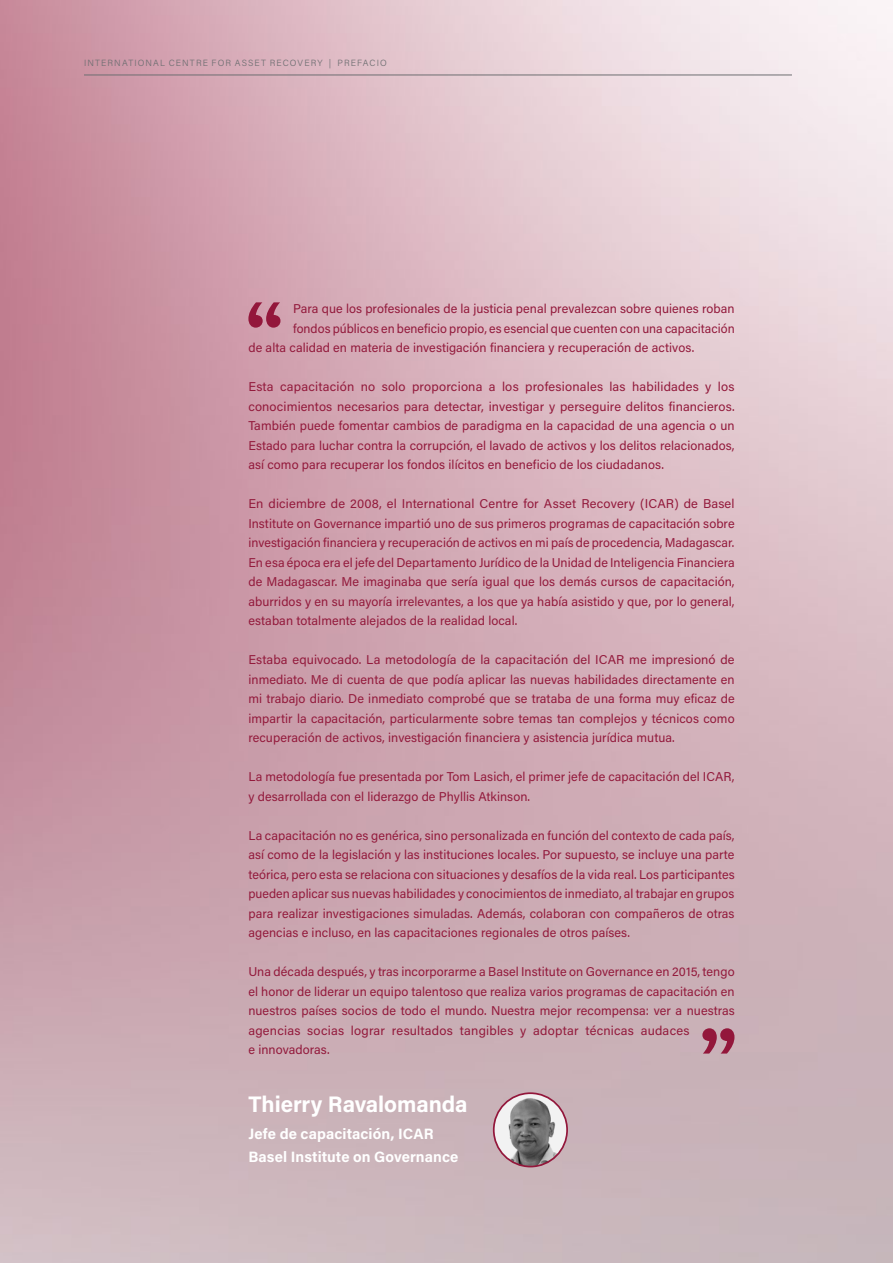
<style>
.page{position:relative;width:893px;height:1263px;background:#fff}
.page>*{position:absolute;margin:0;border:0;box-sizing:border-box;transform-origin:0 0}
.t1{font:700 22.5px "Acumin Pro";letter-spacing:-.005em;color:#fff}
.t2{font:700 15px/22.5px "Acumin Pro";letter-spacing:.005em;color:#fff}
.t3{font:12.75px/19.5px "Acumin Pro";letter-spacing:.005em;color:#931a3c;text-align:justify}
.t4{font:300 9px "Acumin Pro";letter-spacing:.125em;color:#6d6e71}
</style>
<div class="page">
<img style="left:0;top:0;width:893px;height:1263px">
<img style="left:494px;top:1093px;width:73px;height:73px;border-radius:37px">
<div style="left:493px;top:1092px;width:75px;height:75px;border:2px solid #93173b;border-radius:50%"></div>
<svg style="left:248px;top:302px;width:32px;height:26px"></svg>
<svg style="left:702px;top:1028px;width:32px;height:25px"></svg>
<hr style="left:84px;top:75px;width:708px;height:1px;background:#6d6e71">
<p class="t4" style="left:81px;top:57px;width:413px">INTERNATIONAL CENTRE FOR ASSET RECOVERY | PROGRAMAS DE CAPACITACIÓN</p>
<p class="t4" style="left:84px;top:57px;width:304px">INTERNATIONAL CENTRE FOR ASSET RECOVERY | PREFACIO</p>
<p class="t3" style="left:293px;top:298px;width:443px">Para que los profesionales de la justicia penal prevalezcan sobre quienes roban</p>
<p class="t3" style="left:293px;top:318px;width:443px">fondos públicos en beneficio propio, es esencial que cuenten con una capacitación</p>
<p class="t3" style="left:248px;top:337px;width:447px">de alta calidad en materia de investigación financiera y recuperación de activos.</p>
<p class="t3" style="left:248px;top:376px;width:488px">Esta capacitación no solo proporciona a los profesionales las habilidades y los conocimientos necesarios para detectar, investigar y perseguire delitos financieros.<br>También puede fomentar cambios de paradigma en la capacidad de una agencia o un Estado para luchar contra la corrupción, el lavado de activos y los delitos relacionados, así como para recuperar los fondos ilícitos en beneficio de los ciudadanos.</p>
<p class="t3" style="left:248px;top:493px;width:488px">En diciembre de 2008, el International Centre for Asset Recovery (ICAR) de Basel Institute on Governance impartió uno de sus primeros programas de capacitación sobre investigación financiera y recuperación de activos en mi país de procedencia, Madagascar.<br>En esa época era el jefe del Departamento Jurídico de la Unidad de Inteligencia Financiera de Madagascar. Me imaginaba que sería igual que los demás cursos de capacitación, aburridos y en su mayoría irrelevantes, a los que ya había asistido y que, por lo general, estaban totalmente alejados de la realidad local.</p>
<p class="t3" style="left:248px;top:649px;width:488px">Estaba equivocado. La metodología de la capacitación del ICAR me impresionó de inmediato. Me di cuenta de que podía aplicar las nuevas habilidades directamente en mi trabajo diario. De inmediato comprobé que se trataba de una forma muy eficaz de impartir la capacitación, particularmente sobre temas tan complejos y técnicos como recuperación de activos, investigación financiera y asistencia jurídica mutua.</p>
<p class="t3" style="left:248px;top:766px;width:488px">La metodología fue presentada por Tom Lasich, el primer jefe de capacitación del ICAR, y desarrollada con el liderazgo de Phyllis Atkinson.</p>
<p class="t3" style="left:248px;top:825px;width:488px">La capacitación no es genérica, sino personalizada en función del contexto de cada país, así como de la legislación y las instituciones locales. Por supuesto, se incluye una parte teórica, pero esta se relaciona con situaciones y desafíos de la vida real. Los participantes pueden aplicar sus nuevas habilidades y conocimientos de inmediato, al trabajar en grupos para realizar investigaciones simuladas. Además, colaboran con compañeros de otras agencias e incluso, en las capacitaciones regionales de otros países.</p>
<p class="t3" style="left:248px;top:961px;width:488px;text-align:left">Una década después, y tras incorporarme a Basel Institute on Governance en 2015, tengo el honor de liderar un equipo talentoso que realiza varios programas de capacitación en nuestros países socios de todo el mundo. Nuestra mejor recompensa: ver a nuestras agencias socias lograr resultados tangibles y adoptar técnicas audaces<br>e innovadoras.</p>
<h1 class="t1" style="left:248px;top:1088px;width:221px">Thierry Ravalomanda</h1>
<p class="t2" style="left:248px;top:1122px;width:211px">Jefe de capacitación, ICAR<br>Basel Institute on Governance</p>
</div>
